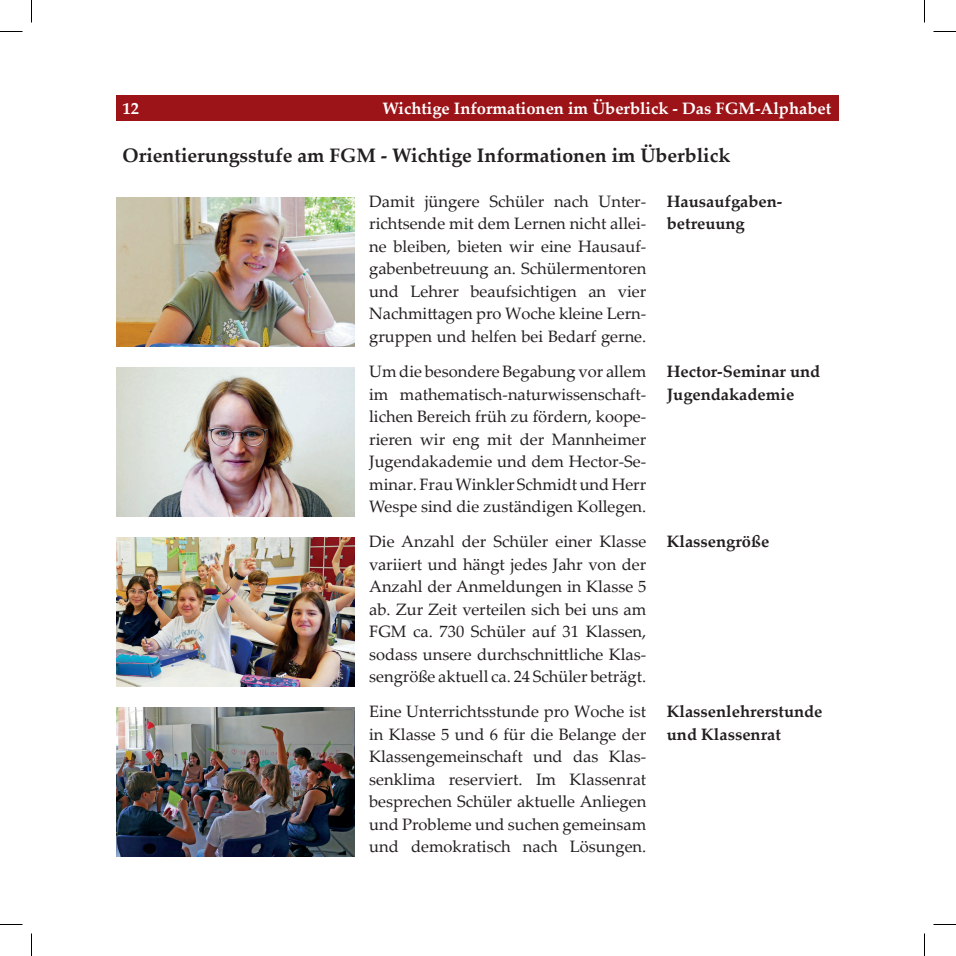
<style>
.page{position:relative;width:956px;height:956px;background:#fff}
.page>*{position:absolute;margin:0;border:0;box-sizing:border-box;transform-origin:0 0}
.t1{font:700 19.5px "Palatino Linotype";color:#231f20}
.t2{font:16.5px/22.5px "Palatino Linotype";color:#231f20;text-align:justify}
.t3{font:700 16.5px/22.5px "Palatino Linotype";color:#231f20}
.t4{font:700 16.5px "Palatino Linotype";color:#fff}
</style>
<div class="page">
<div style="left:117px;top:95px;width:722px;height:26px;background:#9c1418"></div>
<img style="left:117px;top:197px;width:238px;height:149px">
<img style="left:117px;top:708px;width:238px;height:148px">
<img style="left:117px;top:537px;width:238px;height:149px">
<img style="left:117px;top:367px;width:238px;height:149px">
<svg style="left:0;top:31px;width:22px;height:1px"></svg>
<svg style="left:933px;top:31px;width:23px;height:1px"></svg>
<svg style="left:0;top:924px;width:22px;height:1px"></svg>
<svg style="left:933px;top:924px;width:23px;height:1px"></svg>
<svg style="left:31px;top:0;width:1px;height:23px"></svg>
<svg style="left:31px;top:933px;width:1px;height:23px"></svg>
<svg style="left:924px;top:0;width:1px;height:23px"></svg>
<svg style="left:924px;top:933px;width:1px;height:23px"></svg>
<p class="t4" style="left:123px;top:97px;width:18px">12</p>
<p class="t4" style="left:382px;top:97px;width:450px">Wichtige Informationen im Überblick - Das FGM-Alphabet</p>
<p class="t1" style="left:123px;top:141px;width:609px">Orientierungsstufe am FGM - Wichtige Informationen im Überblick</p>
<p class="t2" style="left:369px;top:189px;width:279px">Damit jüngere Schüler nach Unter&shy;richtsende mit dem Lernen nicht allei&shy;ne bleiben, bieten wir eine Hausauf&shy;gabenbetreuung an. Schülermentoren und Lehrer beaufsichtigen an vier Nachmittagen pro Woche kleine Lern&shy;gruppen und helfen bei Bedarf gerne.</p>
<p class="t3" style="left:667px;top:189px;width:117px">Hausaufgaben&shy;betreuung</p>
<p class="t2" style="left:369px;top:359px;width:279px">Um die besondere Begabung vor allem im mathematisch-naturwissenschaft&shy;lichen Bereich früh zu fördern, koope&shy;rieren wir eng mit der Mannheimer Jugendakademie und dem Hector-Se&shy;minar. Frau Winkler Schmidt und Herr Wespe sind die zuständigen Kollegen.</p>
<p class="t3" style="left:667px;top:360px;width:155px">Hector-Seminar und<br>Jugendakademie</p>
<p class="t2" style="left:369px;top:530px;width:279px">Die Anzahl der Schüler einer Klasse variiert und hängt jedes Jahr von der Anzahl der Anmeldungen in Klasse 5 ab. Zur Zeit verteilen sich bei uns am FGM ca. 730 Schüler auf 31 Klassen, sodass unsere durchschnittliche Klas&shy;sengröße aktuell ca. 24 Schüler beträgt.</p>
<p class="t3" style="left:667px;top:530px;width:104px">Klassengröße</p>
<p class="t2" style="left:369px;top:700px;width:279px">Eine Unterrichtsstunde pro Woche ist in Klasse 5 und 6 für die Belange der Klassengemeinschaft und das Klas&shy;senklima reserviert. Im Klassenrat besprechen Schüler aktuelle Anliegen und Probleme und suchen gemeinsam und demokratisch nach Lösungen.</p>
<p class="t3" style="left:667px;top:700px;width:157px">Klassenlehrerstunde und Klassenrat</p>
</div>
